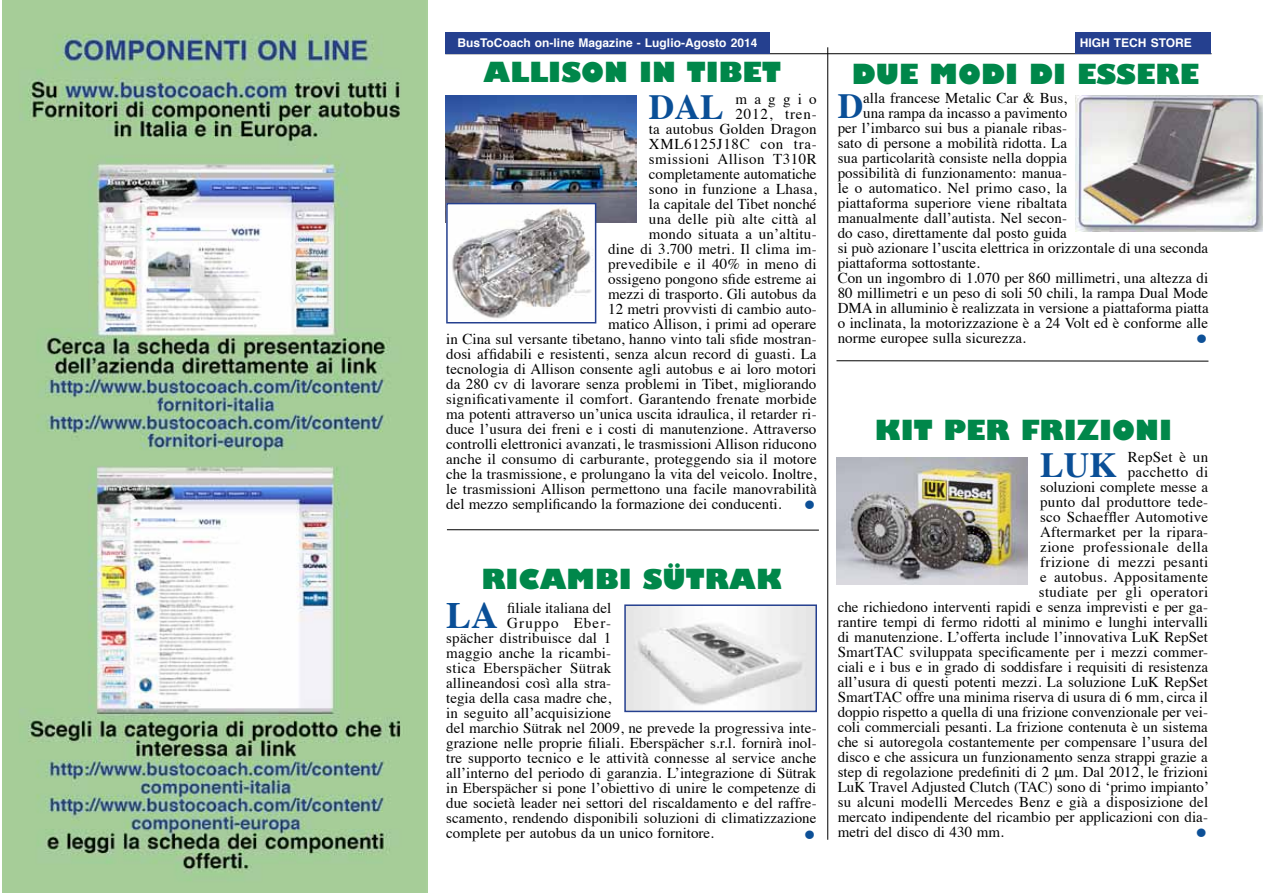
<style>
.page{position:relative;width:1263px;height:893px;background:#fff}
.page>*{position:absolute;margin:0;border:0;box-sizing:border-box;transform-origin:0 0}
.t1{font:700 37.2px "Times";color:#0a4f97}
.t2{font:700 35.4px "Times";letter-spacing:.005em;color:#0a4f97}
.t3{font:30px "Symbol";color:#0d5097}
.t4{font:800 27px "Gill Sans";letter-spacing:.005em;color:#00874a}
.t5{font:15px/15px "Times";color:#000;text-align:right}
.t6{font:15px "Times";letter-spacing:.03em;color:#000}
.t7{font:15px "Times";letter-spacing:.025em;color:#000}
.t8{font:15px "Times";letter-spacing:.02em;color:#000}
.t9{font:15px "Times";letter-spacing:.075em;color:#000}
.t10{font:700 12px "Helvetica";letter-spacing:.005em;color:#fff}
.s1{color:#0d5097}
</style>
<div class="page">
<hr style="left:445px;top:53px;width:766px;height:1px;background:#000">
<div style="left:445px;top:32px;width:325px;height:21px;background:#25408f"></div>
<div style="left:1076px;top:32px;width:135px;height:21px;background:#25408f"></div>
<img style="left:3px;top:0;width:425px;height:893px">
<hr style="left:836px;top:360px;width:372px;height:1px;background:#000">
<hr style="left:447px;top:529px;width:372px;height:1px;background:#000">
<hr style="left:827px;top:47px;width:1px;height:793px;background:#000">
<img style="left:445px;top:96px;width:191px;height:127px">
<img style="left:449px;top:206px;width:144px;height:113px">
<div style="left:446px;top:203px;width:150px;height:120px;border:2px solid #25408f"></div>
<img style="left:627px;top:607px;width:187px;height:102px">
<div style="left:624px;top:604px;width:193px;height:108px;border:2px solid #25408f"></div>
<img style="left:1076px;top:96px;width:187px;height:136px">
<img style="left:837px;top:457px;width:191px;height:128px">
<p class="t10" style="left:457px;top:33px;width:302px">BusToCoach on-line Magazine - Luglio-Agosto 2014</p>
<p class="t10" style="left:1080px;top:33px;width:114px">HIGH TECH STORE</p>
<h3 class="t4" style="left:484px;top:51px;width:299px">ALLISON IN TIBET</h3>
<h3 class="t4" style="left:852px;top:53px;width:349px">DUE MODI DI ESSERE</h3>
<p class="t5" style="left:446px;top:90px;width:372px">maggio<br>2012, tren-<br>ta autobus Golden Dragon<br>XML6125J18C con tra-<br>smissioni Allison T310R<br>completamente automatiche<br>sono in funzione a Lhasa,<br>la capitale del Tibet nonché<br>una delle più alte città al<br>mondo situata a un’altitu-<br>dine di 3.700 metri. Il clima im-<br>prevedibile e il 40% in meno di<br>ossigeno pongono sfide estreme ai<br>mezzi di trasporto. Gli autobus da<br>12 metri provvisti di cambio auto-<br>matico Allison, i primi ad operare<br>in Cina sul versante tibetano, hanno vinto tali sfide mostran&shy;dosi affidabili e resistenti, senza alcun record di guasti. La tecnologia di Allison consente agli autobus e ai loro motori da 280 cv di lavorare senza problemi in Tibet, migliorando significativamente il comfort. Garantendo frenate morbide ma potenti attraverso un’unica uscita idraulica, il retarder ri&shy;duce l’usura dei freni e i costi di manutenzione. Attraverso controlli elettronici avanzati, le trasmissioni Allison riducono anche il consumo di carburante, proteggendo sia il motore che la trasmissione, e prolungano la vita del veicolo. Inoltre, le trasmissioni Allison permettono una facile manovrabilità del mezzo semplificando la formazione dei conducenti. <span class="s1">•</span></p>
<h2 class="t2" style="left:649px;top:73px;width:76px">DAL</h2>
<h3 class="t4" style="left:481px;top:558px;width:302px">RICAMBI SÜTRAK</h3>
<h1 class="t1" style="left:446px;top:580px;width:53px">LA</h1>
<p class="t5" style="left:507px;top:599px;width:105px">filiale italiana del</p>
<p class="t9" style="left:507px;top:609px;width:105px">Gruppo Eber-</p>
<p class="t5" style="left:446px;top:629px;width:166px">spächer distribuisce dal 1</p>
<p class="t5" style="left:446px;top:644px;width:166px">maggio anche la ricambi-</p>
<p class="t6" style="left:446px;top:654px;width:167px">stica Eberspächer Sütrak</p>
<p class="t5" style="left:446px;top:674px;width:167px">allineandosi così alla stra-</p>
<p class="t5" style="left:446px;top:689px;width:166px">tegia della casa madre che,</p>
<p class="t5" style="left:446px;top:704px;width:167px">in seguito all’acquisizione</p>
<p class="t5" style="left:446px;top:719px;width:372px">del marchio Sütrak nel 2009, ne prevede la progressiva inte-</p>
<p class="t5" style="left:446px;top:734px;width:372px">grazione nelle proprie filiali. Eberspächer s.r.l. fornirà inol-</p>
<p class="t5" style="left:446px;top:749px;width:372px">tre supporto tecnico e le attività connesse al service anche</p>
<p class="t5" style="left:446px;top:764px;width:372px">all’interno del periodo di garanzia. L’integrazione di Sütrak</p>
<p class="t5" style="left:446px;top:779px;width:372px">in Eberspächer si pone l’obiettivo di unire le competenze di</p>
<p class="t5" style="left:446px;top:794px;width:372px">due società leader nei settori del riscaldamento e del raffre-</p>
<p class="t5" style="left:446px;top:809px;width:372px">scamento, rendendo disponibili soluzioni di climatizzazione</p>
<p class="t5" style="left:446px;top:824px;width:269px">complete per autobus da un unico fornitore.</p>
<h3 class="t3" style="left:803px;top:821px;width:15px">•</h3>
<h2 class="t2" style="left:838px;top:72px;width:27px">D</h2>
<p class="t5" style="left:863px;top:89px;width:205px">alla francese Metalic Car &amp; Bus,</p>
<p class="t5" style="left:863px;top:104px;width:205px">una rampa da incasso a pavimento</p>
<p class="t5" style="left:838px;top:119px;width:231px">per l’imbarco sui bus a pianale ribas-</p>
<p class="t5" style="left:838px;top:134px;width:231px">sato di persone a mobilità ridotta. La</p>
<p class="t5" style="left:838px;top:149px;width:231px">sua particolarità consiste nella doppia</p>
<p class="t5" style="left:838px;top:164px;width:231px">possibilità di funzionamento: manua-</p>
<p class="t5" style="left:838px;top:179px;width:231px">le o automatico. Nel primo caso, la</p>
<p class="t5" style="left:838px;top:194px;width:231px">piattaforma superiore viene ribaltata</p>
<p class="t5" style="left:838px;top:209px;width:231px">manualmente dall’autista. Nel secon-</p>
<p class="t5" style="left:838px;top:224px;width:231px">do caso, direttamente dal posto guida</p>
<p class="t5" style="left:838px;top:239px;width:372px">si può azionare l’uscita elettrica in orizzontale di una seconda</p>
<p class="t5" style="left:838px;top:254px;width:144px">piattaforma sottostante.</p>
<p class="t5" style="left:838px;top:269px;width:372px">Con un ingombro di 1.070 per 860 millimetri, una altezza di</p>
<p class="t5" style="left:838px;top:284px;width:372px">80 millimetri e un peso di soli 50 chili, la rampa Dual Mode</p>
<p class="t5" style="left:838px;top:299px;width:372px">DMA in alluminio è realizzata in versione a piattaforma piatta</p>
<p class="t5" style="left:838px;top:314px;width:372px">o inclinata, la motorizzazione è a 24 Volt ed è conforme alle</p>
<p class="t5" style="left:838px;top:329px;width:190px">norme europee sulla sicurezza.</p>
<h3 class="t3" style="left:1195px;top:325px;width:15px">•</h3>
<h3 class="t4" style="left:875px;top:409px;width:299px">KIT PER FRIZIONI</h3>
<h2 class="t2" style="left:1040px;top:431px;width:78px">LUK</h2>
<p class="t8" style="left:1128px;top:443px;width:82px">RepSet è un</p>
<p class="t7" style="left:1128px;top:458px;width:82px">pacchetto di</p>
<p class="t5" style="left:1040px;top:478px;width:169px">soluzioni complete messe a</p>
<p class="t5" style="left:1040px;top:493px;width:169px">punto dal produttore tede-</p>
<p class="t5" style="left:1040px;top:508px;width:170px">sco Schaeffler Automotive</p>
<p class="t5" style="left:1040px;top:523px;width:170px">Aftermarket per la ripara-</p>
<p class="t6" style="left:1040px;top:533px;width:170px">zione professionale della</p>
<p class="t7" style="left:1040px;top:548px;width:170px">frizione di mezzi pesanti</p>
<p class="t8" style="left:1040px;top:563px;width:170px">e autobus. Appositamente</p>
<p class="t6" style="left:1039px;top:578px;width:171px">studiate per gli operatori</p>
<p class="t5" style="left:838px;top:598px;width:372px">che richiedono interventi rapidi e senza imprevisti e per ga-</p>
<p class="t5" style="left:838px;top:613px;width:372px">rantire tempi di fermo ridotti al minimo e lunghi intervalli</p>
<p class="t5" style="left:838px;top:628px;width:372px">di manutenzione. L’offerta include l’innovativa LuK RepSet</p>
<p class="t5" style="left:838px;top:643px;width:372px">SmartTAC sviluppata specificamente per i mezzi commer-</p>
<p class="t5" style="left:838px;top:658px;width:372px">ciali e i bus e in grado di soddisfare i requisiti di resistenza</p>
<p class="t5" style="left:838px;top:673px;width:372px">all’usura di questi potenti mezzi. La soluzione LuK RepSet</p>
<p class="t5" style="left:838px;top:688px;width:372px">SmartTAC offre una minima riserva di usura di 6 mm, circa il</p>
<p class="t5" style="left:838px;top:703px;width:372px">doppio rispetto a quella di una frizione convenzionale per vei-</p>
<p class="t5" style="left:838px;top:718px;width:372px">coli commerciali pesanti. La frizione contenuta è un sistema</p>
<p class="t5" style="left:838px;top:733px;width:372px">che si autoregola costantemente per compensare l’usura del</p>
<p class="t5" style="left:838px;top:748px;width:372px">disco e che assicura un funzionamento senza strappi grazie a</p>
<p class="t5" style="left:838px;top:763px;width:372px">step di regolazione predefiniti di 2 μm. Dal 2012, le frizioni</p>
<p class="t5" style="left:838px;top:778px;width:373px">LuK Travel Adjusted Clutch (TAC) sono di ‘primo impianto’</p>
<p class="t5" style="left:838px;top:793px;width:372px">su alcuni modelli Mercedes Benz e già a disposizione del</p>
<p class="t5" style="left:838px;top:808px;width:372px">mercato indipendente del ricambio per applicazioni con dia-</p>
<p class="t5" style="left:838px;top:823px;width:168px">metri del disco di 430 mm.</p>
<h3 class="t3" style="left:1194px;top:820px;width:15px">•</h3>
</div>
